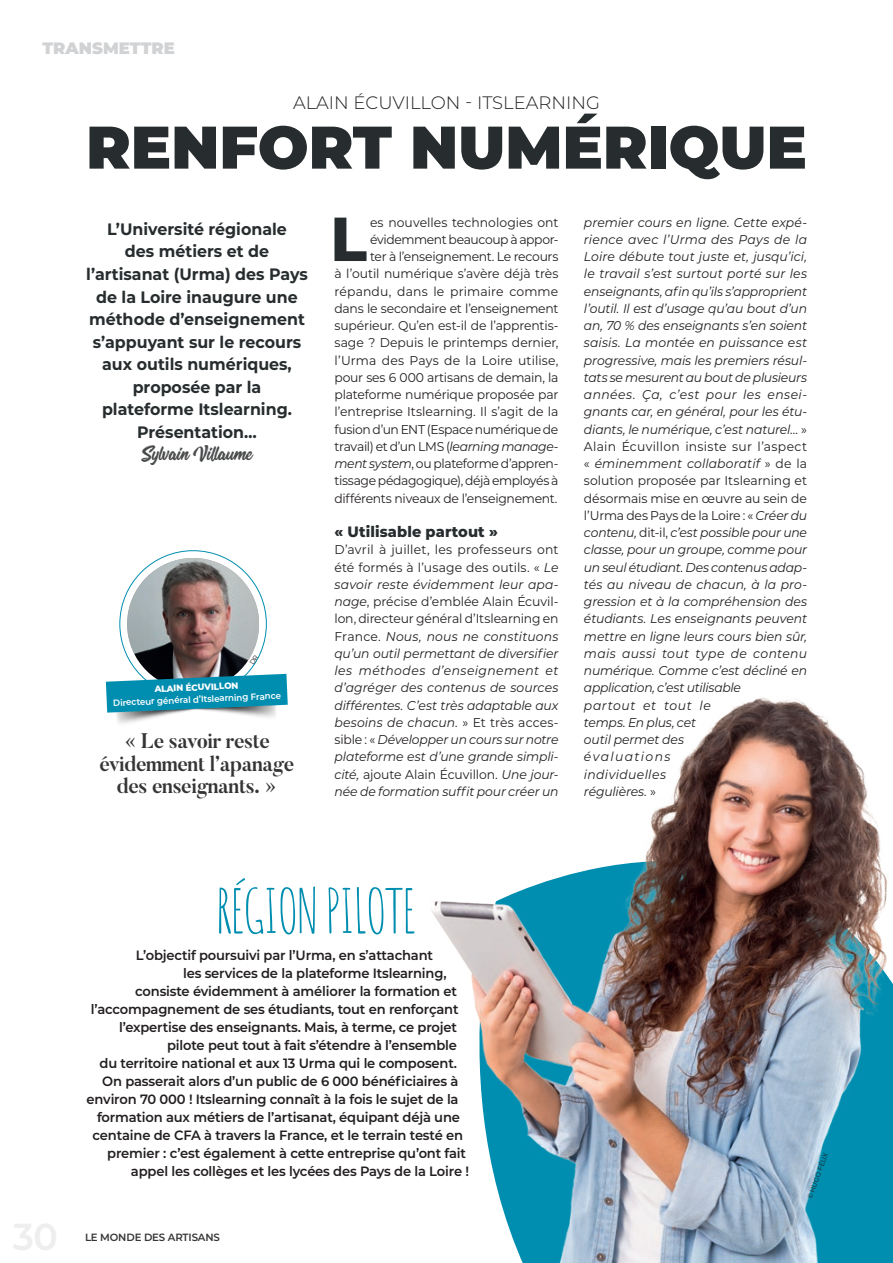
<style>
.page{position:relative;width:893px;height:1263px;background:#fff}
.page>*{position:absolute;margin:0;border:0;box-sizing:border-box;transform-origin:0 0}
.t1{font:800 62.1px "Montserrat";color:#272c2e}
.t2{font:900 60px "Montserrat";color:#272c2e}
.t3{font:60px "Amatic SC";letter-spacing:-.04em;color:#008eb0}
.t4{font:25.5px "Oraqle Script";color:#464849}
.t5{font:700 21px/22.5px "Butler";letter-spacing:-.02em;color:#363536;text-align:center;scale:.96 1}
.t6{font:300 18px "Montserrat";color:#231f20}
.t7{font:700 16.5px/22.5px "Montserrat";color:#272c2e;text-align:center;scale:.96 1}
.t8{font:900 16.5px "Montserrat";color:#d1d2d4}
.t9{font:800 15px "Montserrat";letter-spacing:.005em;color:#272c2e}
.t10{font:600 13.5px "Montserrat";letter-spacing:-.015em;color:#231f20}
.t11{font:italic 12.75px/17.2px "Montserrat";letter-spacing:-.005em;color:#231f20;text-align:justify}
.t12{font:12.75px/17.2px "Montserrat";letter-spacing:-.015em;color:#231f20;text-align:right}
.t13{font:600 10.5px "Montserrat";letter-spacing:-.015em;color:#363536}
.t14{font:600 9px "Montserrat";color:#fff}
.t15{font:800 9px "Montserrat";color:#fff}
.t16{font:6.75px "Montserrat";color:#231f20}
.s1{font-style:italic}
.s2{font-style:normal}
</style>
<div class="page">
<img style="left:431px;top:697px;width:462px;height:566px">
<img style="left:127px;top:558px;width:132px;height:132px;border-radius:66px">
<img style="left:116px;top:713px;width:160px;height:11px">
<svg style="left:106px;top:674px;width:182px;height:39px;background:#2695b0"></svg>
<svg style="left:250px;top:654px;width:8px;height:10px"></svg>
<p class="t8" style="left:43px;top:36px;width:134px">TRANSMETTRE</p>
<h3 class="t6" style="left:293px;top:90px;width:308px">ALAIN ÉCUVILLON - ITSLEARNING</h3>
<h2 class="t2" style="left:86px;top:102px;width:722px">RENFORT NUMÉRIQUE</h2>
<p class="t7" style="left:86px;top:217px;width:232px">L’Université régionale<br>des métiers et de l’artisanat (Urma) des Pays de la Loire inaugure une méthode d’enseignement s’appuyant sur le recours aux outils numériques, proposée par la plateforme Itslearning.<br>Présentation…</p>
<h3 class="t4" style="left:142px;top:441px;width:112px">Sylvain Villaume</h3>
<p class="t15" style="left:154px;top:683px;width:86px;rotate:-3deg">ALAIN ÉCUVILLON</p>
<p class="t14" style="left:113px;top:697px;width:170px;rotate:-3deg">Directeur général d’Itslearning France</p>
<h3 class="t5" style="left:100px;top:730px;width:204px">« Le savoir reste évidemment l’apanage des enseignants. »</h3>
<p class="t12" style="left:334px;top:213px;width:225px">es nouvelles technologies ont évidemment beaucoup à appor-<br>ter à l’enseignement. Le recours<br>à l’outil numérique s’avère déjà très répandu, dans le primaire comme dans le secondaire et l’enseignement supérieur. Qu’en est-il de l’apprentis&shy;sage ? Depuis le printemps dernier, l’Urma des Pays de la Loire utilise, pour ses 6 000 artisans de demain, la plateforme numérique proposée par l’entreprise Itslearning. Il s’agit de la fusion d’un ENT (Espace numérique de travail) et d’un LMS (<span class="s1">learning manage&shy;ment system</span>, ou plateforme d’appren&shy;tissage pédagogique), déjà employés à différents niveaux de l’enseignement.</p>
<p class="t9" style="left:334px;top:521px;width:165px">« Utilisable partout »</p>
<p class="t11" style="left:334px;top:541px;width:225px"><span class="s2">D’avril à juillet, les professeurs ont été formés à l’usage des outils. «</span> Le savoir reste évidemment leur apa&shy;nage<span class="s2">, précise d’emblée Alain Écuvil&shy;lon, directeur général d’Itslearning en France.</span> Nous, nous ne constituons qu’un outil permettant de diversifier les méthodes d’enseignement et d’agréger des contenus de sources différentes. C’est très adaptable aux besoins de chacun. <span class="s2">» Et très acces&shy;sible : «</span> Développer un cours sur notre plateforme est d’une grande simpli&shy;cité, <span class="s2">ajoute Alain Écuvillon.</span> Une jour&shy;née de formation suffit pour créer un</p>
<h1 class="t1" style="left:330px;top:193px;width:38px">L</h1>
<p class="t11" style="left:584px;top:213px;width:225px;text-align:left">premier cours en ligne. Cette expé&shy;rience avec l’Urma des Pays de la<br>Loire débute tout juste et, jusqu’ici, le travail s’est surtout porté sur les enseignants, afin qu’ils s’approprient l’outil. Il est d’usage qu’au bout d’un an, 70 % des enseignants s’en soient saisis. La montée en puissance est progressive, mais les premiers résul&shy;tats se mesurent au bout de plusieurs années. Ça, c’est pour les ensei&shy;gnants car, en général, pour les étu&shy;diants, le numérique, c’est naturel… <span class="s2">»<br>Alain Écuvillon insiste sur l’aspect «</span> éminemment collaboratif <span class="s2">» de la solution proposée par Itslearning et désormais mise en œuvre au sein de l’Urma des Pays de la Loire : «</span> Créer du contenu, <span class="s2">dit-il,</span> c’est possible pour une classe, pour un groupe, comme pour un seul étudiant. Des contenus adap&shy;tés au niveau de chacun, à la pro&shy;gression et à la compréhension des étudiants. Les enseignants peuvent mettre en ligne leurs cours bien sûr, mais aussi tout type de contenu numérique. Comme c’est décliné en application, c’est utilisable<br>partout et tout le<br>temps. En plus, cet<br>outil permet des<br>évaluations<br>individuelles<br>régulières. <span class="s2">»</span></p>
<h2 class="t3" style="left:215px;top:867px;width:203px">RÉGION PILOTE</h2>
<p class="t10" style="left:136px;top:945px;width:299px">L’objectif poursuivi par l’Urma, en s’attachant</p>
<p class="t10" style="left:183px;top:963px;width:265px">les services de la plateforme Itslearning,</p>
<p class="t10" style="left:135px;top:981px;width:323px">consiste évidemment à améliorer la formation et</p>
<p class="t10" style="left:91px;top:999px;width:369px">l’accompagnement de ses étudiants, tout en renforçant</p>
<p class="t10" style="left:119px;top:1017px;width:339px">l’expertise des enseignants. Mais, à terme, ce projet</p>
<p class="t10" style="left:167px;top:1035px;width:291px">pilote peut tout à fait s’étendre à l’ensemble</p>
<p class="t10" style="left:100px;top:1053px;width:359px">du territoire national et aux 13 Urma qui le composent.</p>
<p class="t10" style="left:102px;top:1071px;width:358px">On passerait alors d’un public de 6 000 bénéficiaires à</p>
<p class="t10" style="left:87px;top:1089px;width:373px">environ 70 000 ! Itslearning connaît à la fois le sujet de la</p>
<p class="t10" style="left:97px;top:1107px;width:364px">formation aux métiers de l’artisanat, équipant déjà une</p>
<p class="t10" style="left:93px;top:1125px;width:372px">centaine de CFA à travers la France, et le terrain testé en</p>
<p class="t10" style="left:107px;top:1143px;width:360px">premier : c’est également à cette entreprise qu’ont fait</p>
<p class="t10" style="left:131px;top:1161px;width:340px">appel les collèges et les lycées des Pays de la Loire !</p>
<p class="t13" style="left:85px;top:1229px;width:136px">LE MONDE DES ARTISANS</p>
<p class="t16" style="left:805px;top:1197px;width:50px;rotate:-70deg">© HUGO FÉLIX</p>
</div>
